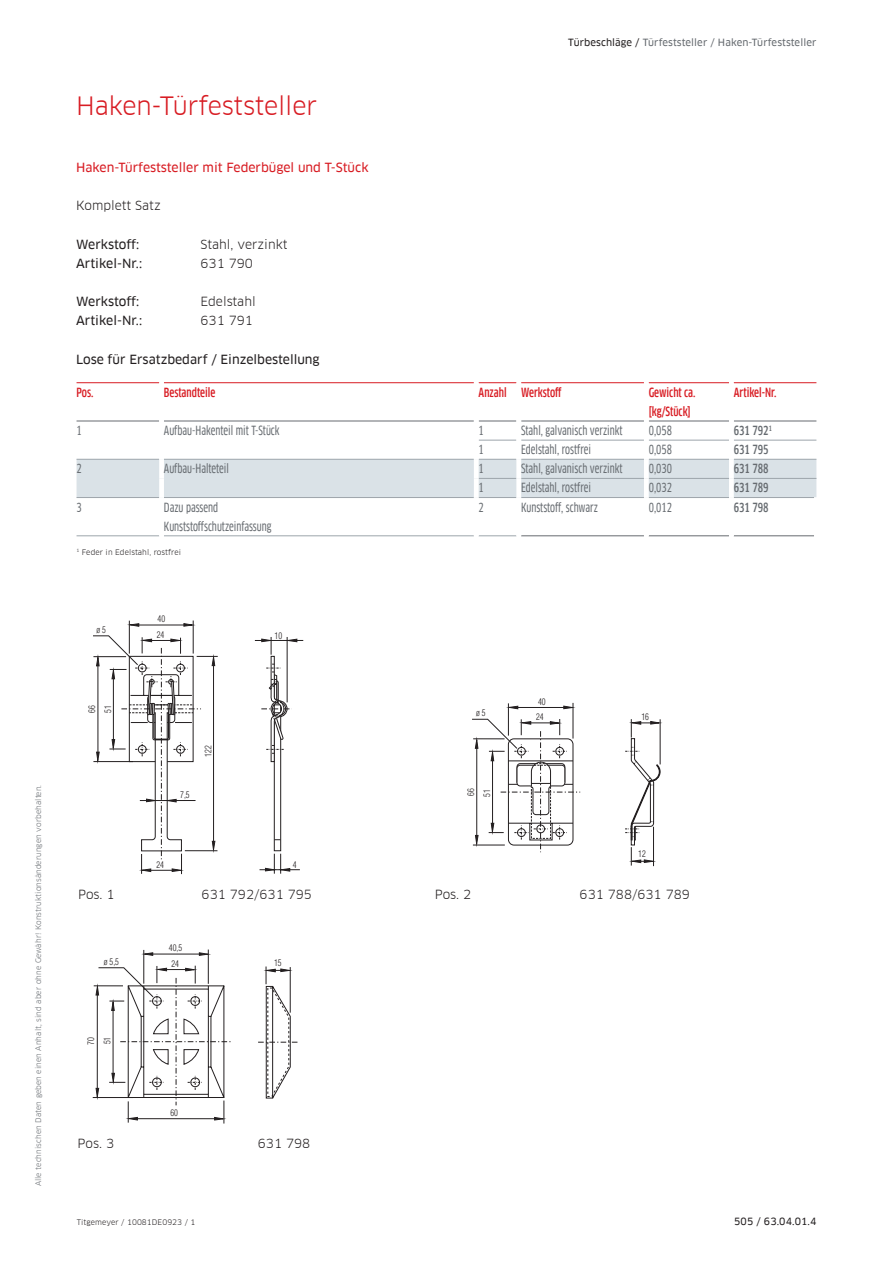
<style>
.page{position:relative;width:893px;height:1263px;background:#fff}
.page>*{position:absolute;margin:0;border:0;box-sizing:border-box;transform-origin:0 0}
.t1{font:24.75px "Clan Offc Pro";letter-spacing:-.005em;color:#d81c23}
.t2{font:12.3px/19.2px "Clan Offc Pro Cond News";color:#666b70}
.t3{font:12.3px "Clan Offc Pro";color:#231f20}
.t4{font:12.3px "Clan Offc Pro News";color:#231f20}
.t5{font:500 condensed 12.3px/19.2px "Clan Offc Pro";color:#d81c23}
.t6{font:12.3px "Clan Offc Pro News";color:#d81c23}
.t7{font:500 condensed 12.3px "Clan Offc Pro";color:#666b70}
.t8{font:9.75px "Clan Offc Pro News";letter-spacing:.01em;color:#666b70}
.t9{font:9.75px "Clan Offc Pro News";letter-spacing:.01em;color:#231f20}
.t10{font:300 condensed 9px/15.5px "Helvetica Com";color:#231f20;scale:.95 1}
.t11{font:7.5px "Clan Offc Pro";letter-spacing:.01em;color:#666b70}
.t12{font:7.5px "Clan Offc Pro";letter-spacing:.01em;color:#231f20}
.s1{color:#231f20}
</style>
<div class="page">
<hr style="left:255px;top:640px;width:48px;height:1px;background:#231f20">
<svg style="left:93px;top:620px;width:207px;height:254px"></svg>
<svg style="left:145px;top:952px;width:8px;height:4px"></svg>
<hr style="left:144px;top:950px;width:1px;height:34px;background:#231f20">
<hr style="left:150px;top:954px;width:51px;height:1px;background:#231f20">
<hr style="left:208px;top:949px;width:1px;height:35px;background:#231f20">
<svg style="left:199px;top:952px;width:9px;height:4px"></svg>
<svg style="left:258px;top:966px;width:40px;height:133px"></svg>
<hr style="left:290px;top:967px;width:1px;height:46px;background:#231f20">
<svg style="left:94px;top:966px;width:137px;height:157px"></svg>
<hr style="left:93px;top:1097px;width:40px;height:1px;background:#231f20">
<svg style="left:509px;top:706px;width:9px;height:3px"></svg>
<hr style="left:508px;top:703px;width:1px;height:33px;background:#231f20">
<hr style="left:517px;top:707px;width:48px;height:1px;background:#231f20">
<hr style="left:573px;top:703px;width:1px;height:35px;background:#231f20">
<svg style="left:563px;top:706px;width:10px;height:3px"></svg>
<svg style="left:472px;top:719px;width:108px;height:133px"></svg>
<hr style="left:653px;top:827px;width:1px;height:39px;background:#231f20">
<svg style="left:625px;top:719px;width:35px;height:146px"></svg>
<hr style="left:660px;top:719px;width:1px;height:45px;background:#231f20">
<div style="left:77px;top:460px;width:739px;height:37px;background:#dae2e7"></div>
<hr style="left:521px;top:535px;width:123px;height:1px;background:#666b70">
<hr style="left:649px;top:535px;width:80px;height:1px;background:#666b70">
<hr style="left:734px;top:535px;width:80px;height:1px;background:#666b70">
<hr style="left:479px;top:440px;width:37px;height:1px;background:#9da5ab">
<hr style="left:521px;top:440px;width:123px;height:1px;background:#9da5ab">
<hr style="left:649px;top:440px;width:80px;height:1px;background:#9da5ab">
<hr style="left:734px;top:440px;width:82px;height:1px;background:#9da5ab">
<hr style="left:77px;top:459px;width:82px;height:1px;background:#9da5ab">
<hr style="left:164px;top:459px;width:310px;height:1px;background:#9da5ab">
<hr style="left:479px;top:459px;width:37px;height:1px;background:#9da5ab">
<hr style="left:521px;top:459px;width:123px;height:1px;background:#9da5ab">
<hr style="left:649px;top:459px;width:80px;height:1px;background:#9da5ab">
<hr style="left:734px;top:459px;width:82px;height:1px;background:#9da5ab">
<hr style="left:479px;top:478px;width:37px;height:1px;background:#9da5ab">
<hr style="left:521px;top:478px;width:123px;height:1px;background:#9da5ab">
<hr style="left:649px;top:478px;width:80px;height:1px;background:#9da5ab">
<hr style="left:734px;top:478px;width:82px;height:1px;background:#9da5ab">
<hr style="left:77px;top:497px;width:82px;height:1px;background:#9da5ab">
<hr style="left:164px;top:497px;width:310px;height:1px;background:#9da5ab">
<hr style="left:479px;top:497px;width:37px;height:1px;background:#9da5ab">
<hr style="left:521px;top:497px;width:123px;height:1px;background:#9da5ab">
<hr style="left:649px;top:497px;width:80px;height:1px;background:#9da5ab">
<hr style="left:734px;top:497px;width:80px;height:1px;background:#9da5ab">
<hr style="left:77px;top:535px;width:82px;height:1px;background:#9da5ab">
<hr style="left:164px;top:535px;width:310px;height:1px;background:#9da5ab">
<hr style="left:479px;top:535px;width:37px;height:1px;background:#9da5ab">
<hr style="left:77px;top:421px;width:82px;height:1px;background:#666b70">
<hr style="left:164px;top:421px;width:310px;height:1px;background:#666b70">
<hr style="left:479px;top:421px;width:37px;height:1px;background:#666b70">
<hr style="left:521px;top:421px;width:123px;height:1px;background:#666b70">
<hr style="left:649px;top:421px;width:80px;height:1px;background:#666b70">
<hr style="left:734px;top:421px;width:82px;height:1px;background:#666b70">
<hr style="left:77px;top:382px;width:82px;height:1px;background:#d81c23">
<hr style="left:164px;top:382px;width:310px;height:1px;background:#d81c23">
<hr style="left:479px;top:382px;width:37px;height:1px;background:#d81c23">
<hr style="left:521px;top:382px;width:123px;height:1px;background:#d81c23">
<hr style="left:649px;top:382px;width:80px;height:1px;background:#d81c23">
<hr style="left:734px;top:382px;width:82px;height:1px;background:#d81c23">
<div style="left:159px;top:459px;width:5px;height:19px;background:#fff"></div>
<div style="left:474px;top:459px;width:5px;height:19px;background:#fff"></div>
<div style="left:516px;top:459px;width:5px;height:19px;background:#fff"></div>
<div style="left:644px;top:459px;width:5px;height:19px;background:#fff"></div>
<div style="left:729px;top:459px;width:5px;height:19px;background:#fff"></div>
<div style="left:159px;top:478px;width:5px;height:19px;background:#fff"></div>
<div style="left:474px;top:478px;width:5px;height:19px;background:#fff"></div>
<div style="left:516px;top:478px;width:5px;height:19px;background:#fff"></div>
<div style="left:644px;top:478px;width:5px;height:19px;background:#fff"></div>
<div style="left:729px;top:478px;width:5px;height:19px;background:#fff"></div>
<p class="t11" style="left:34px;top:1186px;width:403px;rotate:-90deg">Alle technischen Daten geben einen Anhalt, sind aber ohne Gewähr! Konstruktionsänderungen vorbehalten.</p>
<h1 class="t1" style="left:76px;top:91px;width:243px">Haken-Türfeststeller</h1>
<p class="t8" style="left:568px;top:37px;width:250px"><span class="s1">Türbeschläge /</span> Türfeststeller / Haken-Türfeststeller</p>
<p class="t6" style="left:76px;top:160px;width:294px">Haken-Türfeststeller mit Federbügel und T-Stück</p>
<p class="t3" style="left:76px;top:199px;width:86px">Komplett Satz</p>
<p class="t4" style="left:76px;top:237px;width:65px">Werkstoff:</p>
<p class="t3" style="left:200px;top:237px;width:89px">Stahl, verzinkt</p>
<p class="t4" style="left:76px;top:256px;width:67px">Artikel-Nr.:</p>
<p class="t3" style="left:200px;top:256px;width:54px">631 790</p>
<p class="t4" style="left:76px;top:294px;width:65px">Werkstoff:</p>
<p class="t3" style="left:200px;top:294px;width:57px">Edelstahl</p>
<p class="t4" style="left:76px;top:314px;width:67px">Artikel-Nr.:</p>
<p class="t3" style="left:200px;top:314px;width:54px">631 791</p>
<p class="t4" style="left:76px;top:352px;width:245px">Lose für Ersatzbedarf / Einzelbestellung</p>
<p class="t5" style="left:77px;top:383px;width:18px">Pos.</p>
<p class="t5" style="left:164px;top:383px;width:53px">Bestandteile</p>
<p class="t5" style="left:479px;top:383px;width:84px">Anzahl Werkstoff</p>
<p class="t5" style="left:649px;top:383px;width:48px">Gewicht ca. [kg/Stück]</p>
<p class="t5" style="left:734px;top:383px;width:44px">Artikel-Nr.</p>
<p class="t2" style="left:77px;top:421px;width:7px">1</p>
<p class="t2" style="left:164px;top:421px;width:117px">Aufbau-Hakenteil mit T-Stück</p>
<p class="t2" style="left:479px;top:421px;width:7px">1</p>
<p class="t2" style="left:521px;top:421px;width:103px">Stahl, galvanisch verzinkt</p>
<p class="t2" style="left:649px;top:421px;width:25px">0,058</p>
<p class="t7" style="left:734px;top:423px;width:40px">631 792<sup>1</sup></p>
<p class="t2" style="left:479px;top:440px;width:7px">1</p>
<p class="t2" style="left:521px;top:440px;width:71px">Edelstahl, rostfrei</p>
<p class="t2" style="left:649px;top:440px;width:25px">0,058</p>
<p class="t7" style="left:734px;top:443px;width:36px">631 795</p>
<p class="t2" style="left:77px;top:459px;width:7px">2</p>
<p class="t2" style="left:164px;top:459px;width:67px">Aufbau-Halteteil</p>
<p class="t2" style="left:479px;top:459px;width:7px">1</p>
<p class="t2" style="left:521px;top:459px;width:103px">Stahl, galvanisch verzinkt</p>
<p class="t2" style="left:649px;top:459px;width:25px">0,030</p>
<p class="t7" style="left:734px;top:462px;width:36px">631 788</p>
<p class="t2" style="left:479px;top:478px;width:7px">1</p>
<p class="t2" style="left:521px;top:478px;width:71px">Edelstahl, rostfrei</p>
<p class="t2" style="left:649px;top:478px;width:25px">0,032</p>
<p class="t7" style="left:734px;top:481px;width:36px">631 789</p>
<p class="t2" style="left:77px;top:497px;width:7px">3</p>
<p class="t2" style="left:164px;top:497px;width:109px">Dazu passend<br>Kunststoffschutzeinfassung</p>
<p class="t2" style="left:479px;top:497px;width:7px">2</p>
<p class="t2" style="left:521px;top:497px;width:78px">Kunststoff, schwarz</p>
<p class="t2" style="left:649px;top:497px;width:25px">0,012</p>
<p class="t7" style="left:734px;top:500px;width:36px">631 798</p>
<p class="t12" style="left:77px;top:548px;width:106px"><sup>1</sup> Feder in Edelstahl, rostfrei</p>
<p class="t10" style="left:97px;top:622px;width:11px">ø 5</p>
<p class="t10" style="left:84px;top:713px;width:10px;line-height:16px;rotate:-90deg">66<br>51</p>
<p class="t10" style="left:157px;top:611px;width:10px">40<br>24</p>
<p class="t10" style="left:180px;top:787px;width:11px">7,5</p>
<p class="t10" style="left:200px;top:757px;width:13px;rotate:-90deg">122</p>
<p class="t10" style="left:156px;top:857px;width:9px">24</p>
<p class="t10" style="left:275px;top:627px;width:9px">10</p>
<p class="t10" style="left:293px;top:857px;width:5px">4</p>
<p class="t10" style="left:476px;top:705px;width:11px">ø 5</p>
<p class="t10" style="left:463px;top:797px;width:11px;rotate:-90deg">66<br>51</p>
<p class="t10" style="left:536px;top:694px;width:12px;line-height:15px">40<br>24</p>
<p class="t10" style="left:641px;top:709px;width:9px">16</p>
<p class="t10" style="left:638px;top:846px;width:9px">12</p>
<p class="t3" style="left:78px;top:888px;width:38px">Pos. 1</p>
<p class="t3" style="left:435px;top:888px;width:38px">Pos. 2</p>
<p class="t3" style="left:580px;top:888px;width:112px">631 788/631 789</p>
<p class="t3" style="left:202px;top:888px;width:112px">631 792/631 795</p>
<p class="t10" style="left:169px;top:940px;width:15px">40,5</p>
<p class="t10" style="left:104px;top:954px;width:17px">ø 5,5</p>
<p class="t10" style="left:171px;top:956px;width:9px">24</p>
<p class="t10" style="left:83px;top:1045px;width:10px;line-height:16.4px;rotate:-90deg">70<br>51</p>
<p class="t3" style="left:78px;top:1136px;width:38px">Pos. 3</p>
<p class="t10" style="left:170px;top:1105px;width:9px">60</p>
<p class="t12" style="left:77px;top:1217px;width:120px">Titgemeyer / 10081DE0923 / 1</p>
<p class="t10" style="left:274px;top:955px;width:9px">15</p>
<p class="t3" style="left:258px;top:1136px;width:54px">631 798</p>
<p class="t9" style="left:734px;top:1215px;width:84px">505 / 63.04.01.4</p>
</div>
